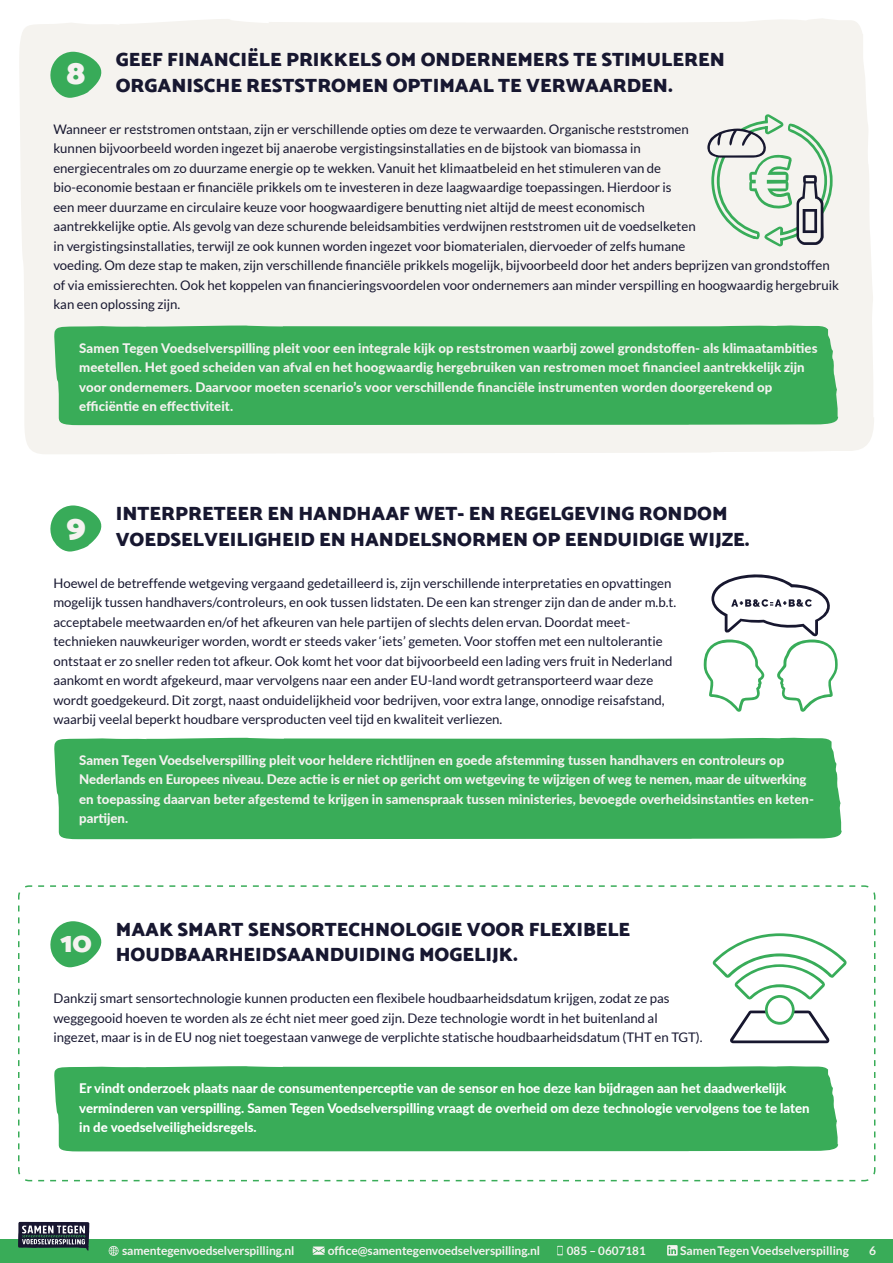
<style>
.page{position:relative;width:893px;height:1263px;background:#fff}
.page>*{position:absolute;margin:0;border:0;box-sizing:border-box;transform-origin:0 0}
.t1{font:900 33px "Catamaran";color:#f5f2f0}
.t2{font:900 28.5px "Catamaran";color:#f5f2f0}
.t3{font:900 19.5px/25.5px "Catamaran";color:#171730}
.t4{font:13.2px/19.5px "Lato";color:#171730}
.t5{font:800 13.2px/19.5px "Lato";color:#f5f2f0}
.t6{font:800 13.2px/19.5px "Lato";color:#fff}
.t7{font:700 12px "Lato";letter-spacing:-.005em;color:#f5f2f0}
.t8{font:700 11.7px "Lato";color:#f5f2f0}
</style>
<div class="page">
<div style="left:0;top:1239px;width:893px;height:24px;background:#39ac58"></div>
<svg style="left:18px;top:1222px;width:71px;height:29px"></svg>
<svg style="left:313px;top:1246px;width:12px;height:9px"></svg>
<svg style="left:108px;top:1246px;width:11px;height:10px"></svg>
<svg style="left:667px;top:1245px;width:11px;height:10px"></svg>
<svg style="left:557px;top:1246px;width:6px;height:9px"></svg>
<div style="left:19px;top:18px;width:855px;height:436px;background:#f5f3ef"></div>
<svg style="left:48px;top:52px;width:55px;height:46px"></svg>
<svg style="left:50px;top:505px;width:52px;height:47px"></svg>
<svg style="left:705px;top:113px;width:128px;height:134px"></svg>
<svg style="left:18px;top:885px;width:858px;height:297px"></svg>
<svg style="left:703px;top:574px;width:135px;height:138px"></svg>
<svg style="left:712px;top:933px;width:135px;height:110px"></svg>
<div style="left:54px;top:325px;width:784px;height:100px;background:#39ac58"></div>
<div style="left:54px;top:737px;width:788px;height:102px;background:#39ac58"></div>
<div style="left:54px;top:1066px;width:784px;height:85px;background:#39ac58"></div>
<h1 class="t1" style="left:66px;top:54px;width:20px">8</h1>
<h3 class="t3" style="left:116px;top:47px;width:610px">GEEF FINANCIËLE PRIKKELS OM ONDERNEMERS TE STIMULEREN<br>ORGANISCHE RESTSTROMEN OPTIMAAL TE VERWAARDEN.</h3>
<p class="t4" style="left:53px;top:119px;width:787px">Wanneer er reststromen ontstaan, zijn er verschillende opties om deze te verwaarden. Organische reststromen<br>kunnen bijvoorbeeld worden ingezet bij anaerobe vergistingsinstallaties en de bijstook van biomassa in<br>energiecentrales om zo duurzame energie op te wekken. Vanuit het klimaatbeleid en het stimuleren van de<br>bio-economie bestaan er financiële prikkels om te investeren in deze laagwaardige toepassingen. Hierdoor is<br>een meer duurzame en circulaire keuze voor hoogwaardigere benutting niet altijd de meest economisch<br>aantrekkelijke optie. Als gevolg van deze schurende beleidsambities verdwijnen reststromen uit de voedselketen<br>in vergistingsinstallaties, terwijl ze ook kunnen worden ingezet voor biomaterialen, diervoeder of zelfs humane<br>voeding. Om deze stap te maken, zijn verschillende financiële prikkels mogelijk, bijvoorbeeld door het anders beprijzen van grondstoffen of via emissierechten. Ook het koppelen van financieringsvoordelen voor ondernemers aan minder verspilling en hoogwaardig hergebruik kan een oplossing zijn.</p>
<p class="t5" style="left:79px;top:337px;width:740px">Samen Tegen Voedselverspilling pleit voor een integrale kijk op reststromen waarbij zowel grondstoffen- als klimaatambities meetellen. Het goed scheiden van afval en het hoogwaardig hergebruiken van restromen moet financieel aantrekkelijk zijn voor ondernemers. Daarvoor moeten scenario’s voor verschillende financiële instrumenten worden doorgerekend op efficiëntie en effectiviteit.</p>
<h1 class="t1" style="left:66px;top:507px;width:21px">9</h1>
<h3 class="t3" style="left:116px;top:501px;width:635px">INTERPRETEER EN HANDHAAF WET- EN REGELGEVING RONDOM<br>VOEDSELVEILIGHEID EN HANDELSNORMEN OP EENDUIDIGE WIJZE.</h3>
<p class="t4" style="left:53px;top:573px;width:624px">Hoewel de betreffende wetgeving vergaand gedetailleerd is, zijn verschillende interpretaties en opvattingen mogelijk tussen handhavers/controleurs, en ook tussen lidstaten. De een kan strenger zijn dan de ander m.b.t. acceptabele meetwaarden en/of het afkeuren van hele partijen of slechts delen ervan. Doordat meet&shy;technieken nauwkeuriger worden, wordt er steeds vaker ‘iets’ gemeten. Voor stoffen met een nultolerantie ontstaat er zo sneller reden tot afkeur. Ook komt het voor dat bijvoorbeeld een lading vers fruit in Nederland aankomt en wordt afgekeurd, maar vervolgens naar een ander EU-land wordt getransporteerd waar deze wordt goedgekeurd. Dit zorgt, naast onduidelijkheid voor bedrijven, voor extra lange, onnodige reisafstand, waarbij veelal beperkt houdbare versproducten veel tijd en kwaliteit verliezen.</p>
<p class="t5" style="left:79px;top:750px;width:736px">Samen Tegen Voedselverspilling pleit voor heldere richtlijnen en goede afstemming tussen handhavers en controleurs op Nederlands en Europees niveau. Deze actie is er niet op gericht om wetgeving te wijzigen of weg te nemen, maar de uitwerking en toepassing daarvan beter afgestemd te krijgen in samenspraak tussen ministeries, bevoegde overheidsinstanties en keten&shy;partijen.</p>
<h2 class="t2" style="left:60px;top:926px;width:33px">10</h2>
<h3 class="t3" style="left:116px;top:916px;width:516px">MAAK SMART SENSORTECHNOLOGIE VOOR FLEXIBELE<br>HOUDBAARHEIDSAANDUIDING MOGELIJK.</h3>
<p class="t4" style="left:53px;top:989px;width:651px">Dankzij smart sensortechnologie kunnen producten een flexibele houdbaarheidsdatum krijgen, zodat ze pas weggegooid hoeven te worden als ze écht niet meer goed zijn. Deze technologie wordt in het buitenland al ingezet, maar is in de EU nog niet toegestaan vanwege de verplichte statische houdbaarheidsdatum (THT en TGT).</p>
<p class="t6" style="left:79px;top:1078px;width:732px">Er vindt onderzoek plaats naar de consumentenperceptie van de sensor en hoe deze kan bijdragen aan het daadwerkelijk verminderen van verspilling. Samen Tegen Voedselverspilling vraagt de overheid om deze technologie vervolgens toe te laten in de voedselveiligheidsregels.</p>
<p class="t7" style="left:122px;top:1244px;width:174px">samentegenvoedselverspilling.nl</p>
<p class="t7" style="left:328px;top:1243px;width:214px">office@samentegenvoedselverspilling.nl</p>
<p class="t8" style="left:567px;top:1244px;width:81px">085 – 0607181</p>
<p class="t7" style="left:680px;top:1243px;width:170px">Samen Tegen Voedselverspilling</p>
<p class="t7" style="left:869px;top:1244px;width:8px">6</p>
</div>
